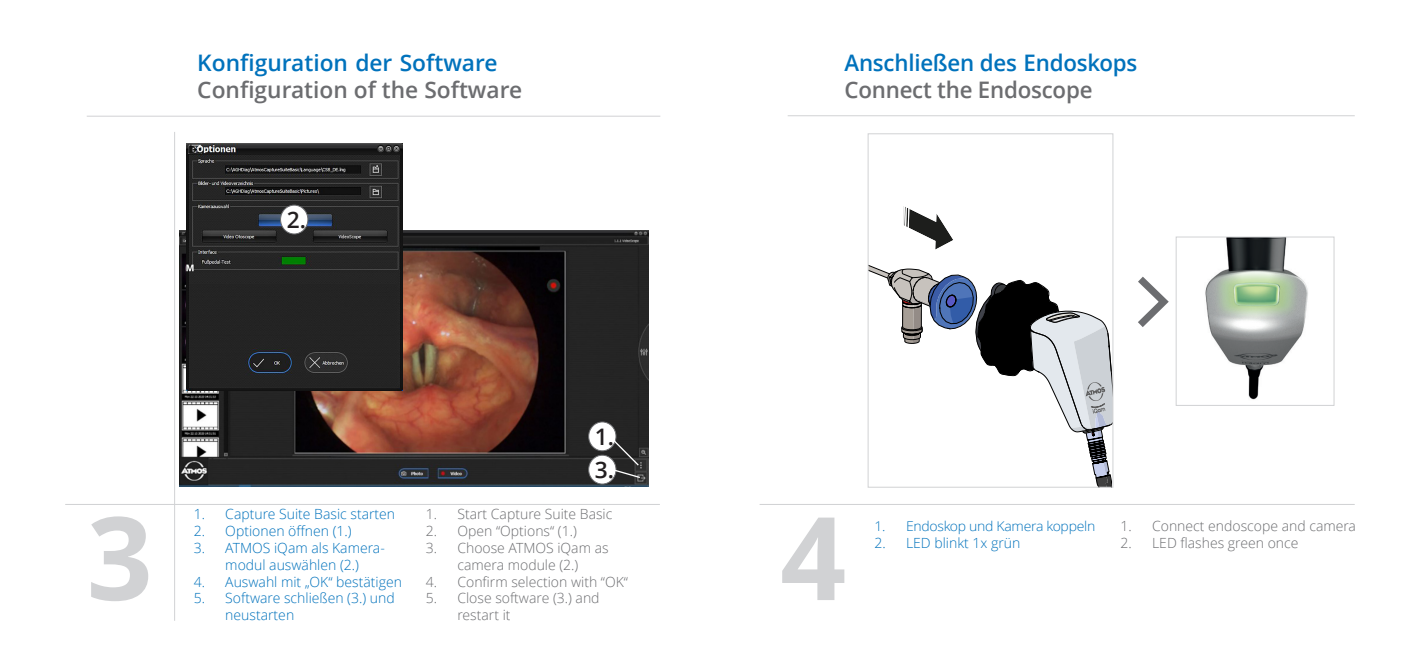
<style>
.page{position:relative;width:1419px;height:650px;background:#fff}
.page>*{position:absolute;margin:0;border:0;box-sizing:border-box;transform-origin:0 0}
.t1{font:700 115.5px "Open Sans";color:#d1d2d4}
.t2{font:600 22.75px "Open Sans";letter-spacing:-.01em;color:#0072bc}
.t3{font:600 22.75px "Open Sans";letter-spacing:-.005em;color:#6c6d70}
.t4{font:600 22.75px "Open Sans";color:#231f20}
.t5{font:300 14px/16.8px "Open Sans";color:#6c6d70;text-align:center}
.t6{font:300 14px/16.8px "Open Sans";color:#0072bc;text-align:center}
.t7{font:300 13.47px "Open Sans";letter-spacing:-.02em;color:#0072bc;scale:1.04 1}
</style>
<div class="page">
<img style="left:180px;top:230px;width:469px;height:256px">
<hr style="left:174px;top:132px;width:1px;height:489px;background:#d1d2d4">
<hr style="left:65px;top:504px;width:595px;height:1px;background:#d1d2d4">
<hr style="left:759px;top:504px;width:596px;height:1px;background:#d1d2d4">
<hr style="left:87px;top:116px;width:573px;height:1px;background:#d1d2d4">
<hr style="left:788px;top:115px;width:567px;height:1px;background:#d1d2d4">
<img style="left:1205px;top:239px;width:103px;height:161px">
<div style="left:1176px;top:237px;width:158px;height:169px;border:1px solid #d1d2d4"></div>
<svg style="left:868px;top:204px;width:301px;height:284px"></svg>
<div style="left:589px;top:455px;width:27px;height:29px;background:#fff;border-radius:50%"></div>
<div style="left:588px;top:455px;width:28px;height:29px;border:1px solid #6c6d70;border-radius:50%"></div>
<div style="left:589px;top:422px;width:27px;height:29px;background:#fff;border-radius:50%"></div>
<div style="left:588px;top:422px;width:28px;height:29px;border:1px solid #6c6d70;border-radius:50%"></div>
<img style="left:187px;top:144px;width:216px;height:246px">
<div style="left:280px;top:205px;width:28px;height:29px;background:#fff;border-radius:50%"></div>
<div style="left:280px;top:205px;width:28px;height:29px;border:1px solid #6c6d70;border-radius:50%"></div>
<svg style="left:607px;top:436px;width:34px;height:43px"></svg>
<p class="t2" style="left:197px;top:47px;width:302px">Konfiguration der Software</p>
<p class="t3" style="left:197px;top:74px;width:326px">Configuration of the Software</p>
<p class="t4" style="left:287px;top:204px;width:21px">2.</p>
<p class="t4" style="left:595px;top:421px;width:21px">1.</p>
<p class="t4" style="left:595px;top:454px;width:21px">3.</p>
<p class="t2" style="left:844px;top:47px;width:294px">Anschließen des Endoskops</p>
<p class="t3" style="left:844px;top:74px;width:249px">Connect the Endoscope</p>
<p class="t6" style="left:194px;top:505px;width:203px">1. Capture Suite Basic starten</p>
<p class="t6" style="left:194px;top:522px;width:159px">2. Optionen öffnen (1.)</p>
<p class="t6" style="left:194px;top:539px;width:193px">3. ATMOS iQam als Kamera&shy;modul auswählen (2.)</p>
<p class="t6" style="left:194px;top:573px;width:210px">4. Auswahl mit „OK“ bestätigen</p>
<p class="t6" style="left:225px;top:589px;width:171px;text-align:left;text-indent:-31px">5. Software schließen (3.) und neustarten</p>
<p class="t5" style="left:426px;top:505px;width:188px">1. Start Capture Suite Basic</p>
<p class="t5" style="left:426px;top:522px;width:152px">2. Open “Options“ (1.)</p>
<p class="t5" style="left:426px;top:539px;width:184px">3. Choose ATMOS iQam as camera module (2.)</p>
<p class="t5" style="left:426px;top:573px;width:204px">4. Confirm selection with “OK“</p>
<p class="t5" style="left:457px;top:589px;width:144px;text-align:left;text-indent:-32px">5. Close software (3.) and restart it</p>
<p class="t1" style="left:87px;top:476px;width:67px">3</p>
<p class="t1" style="left:780px;top:476px;width:67px">4</p>
<p class="t7" style="left:874px;top:517px;width:214px">1. Endoskop und Kamera koppeln</p>
<p class="t6" style="left:874px;top:534px;width:147px">2. LED blinkt 1x grün</p>
<p class="t5" style="left:1120px;top:518px;width:237px">1. Connect endoscope and camera</p>
<p class="t5" style="left:1120px;top:534px;width:179px">2. LED flashes green once</p>
</div>
